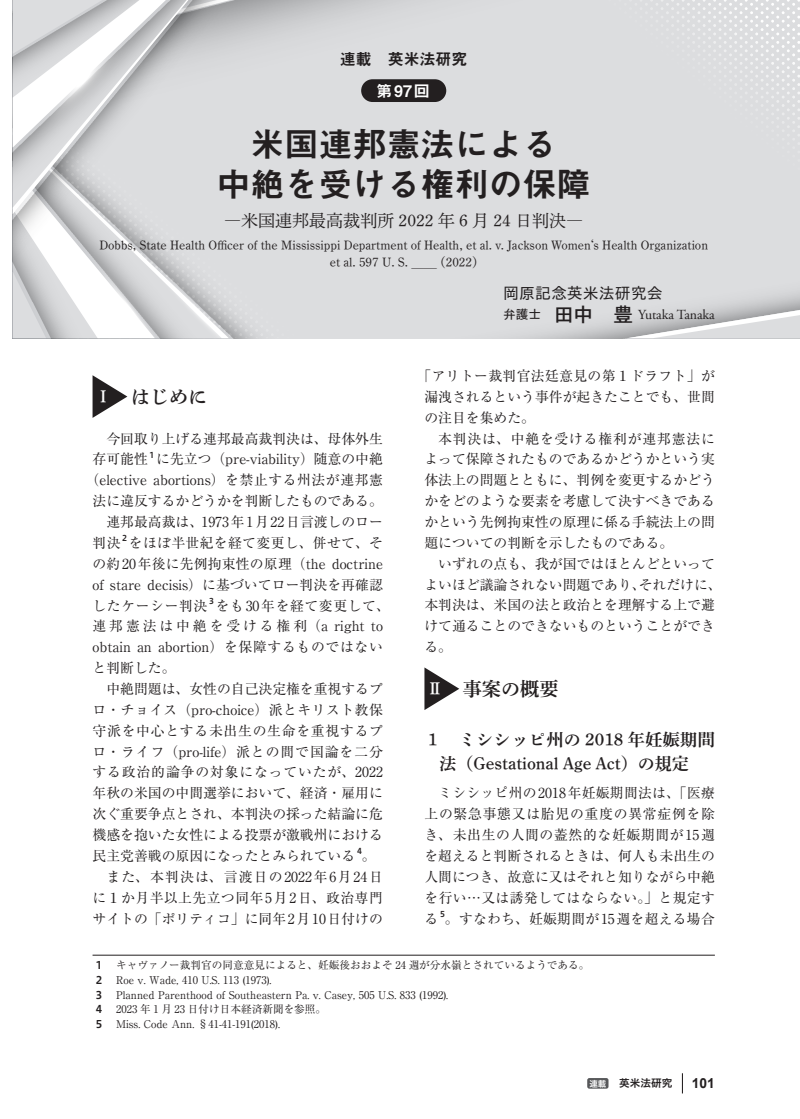
<style>
.page{position:relative;width:800px;height:1119px;background:#fff}
.page>*{position:absolute;margin:0;border:0;box-sizing:border-box;transform-origin:0 0}
.t1{font:700 34.05px/40.3px "P Midashi Go MB31 Pr 6 N";color:#231f20;text-align:center}
.t2{font:19.2px "P Shuei Min Pr 6 N B";color:#231f20}
.t3{font:16.95px/23.4px "P Shuei Min Pr 6 N B";color:#231f20}
.t4{font:16.95px "P Shuei Min Pr 6 N L";color:#231f20}
.t5{font:15.9px "P Aoto Gothic Std N";color:#231f20}
.t6{font:700 15.9px "P Midashi Go MB31 Pr 6 N";color:#231f20}
.t7{font:700 15.9px "P Midashi Go MB31 Pr 6 N";color:#fff}
.t8{font:13.8px/20.9px "Ryumin Pr 6 N";color:#231f20;text-align:justify}
.t9{font:13.8px/20.9px "Ryumin Pr 6 N";letter-spacing:.045em;color:#231f20}
.t10{font:13.8px "Ryumin Pr 6 N";letter-spacing:.085em;color:#231f20}
.t11{font:13.8px "Ryumin Pr 6 N";letter-spacing:.035em;color:#231f20}
.t12{font:13.8px "Adobe Garamond Pro";letter-spacing:-.005em;color:#231f20}
.t13{font:13.8px "Ryumin Pr 6 N";letter-spacing:.02em;color:#231f20}
.t14{font:700 13.8px "Arial";color:#231f20}
.t15{font:12.75px/17px "P Shuei Min Pr 6 N L";color:#231f20;text-align:center}
.t16{font:10.65px/14.9px "Ryumin Pr 6 N";color:#231f20}
.t17{font:10.65px "Hiragino UD Sans Std N W6";color:#231f20}
.t18{font:8.1px "Hiragino UD Sans Std N W6";color:#231f20}
.s1{font-family:"P Aoto Gothic Std N";font-weight:500;font-size:12.75px}
.s2{font-family:"P Aoto Gothic Std N De";font-weight:700;font-size:20.25px}
.s3{font-family:"P Shuei Min Pr 6 B";font-size:16.95px;color:#fff}
.s4{font-family:"Hiragino UD Sans Std N W6"}
.s5{font-size:8.55px;color:#fff}
</style>
<div class="page">
<svg style="left:681px;top:1073px;width:1px;height:20px"></svg>
<div style="left:587px;top:1077px;width:21px;height:11px;background:#57585a;border-radius:2px"></div>
<div style="left:591px;top:0;width:208px;height:236px;background:#dcdddf"></div>
<img style="left:591px;top:0;width:205px;height:79px">
<div style="left:411px;top:0;width:180px;height:310px;background:#dcdddf"></div>
<div style="left:342px;top:0;width:69px;height:338px;background:#dcdddf"></div>
<div style="left:342px;top:0;width:61px;height:186px;background:#dcdddf"></div>
<svg style="left:373px;top:310px;width:426px;height:28px;background:#d5d6d8"></svg>
<svg style="left:13px;top:0;width:329px;height:338px;background:#d7d8da"></svg>
<div style="left:361px;top:79px;width:85px;height:23px;background:#231f20;border-radius:11px"></div>
<svg style="left:92px;top:375px;width:35px;height:43px"></svg>
<hr style="left:92px;top:954px;width:622px;height:1px;background:#231f20">
<svg style="left:424px;top:667px;width:35px;height:43px"></svg>
<p class="t6" style="left:340px;top:46px;width:129px">連載　英米法研究</p>
<p class="t7" style="left:376px;top:78px;width:55px">第97回</p>
<h1 class="t1" style="left:216px;top:123px;width:376px">米国連邦憲法による<br>中絶を受ける権利の保障</h1>
<p class="t4" style="left:224px;top:205px;width:360px">―米国連邦最高裁判所 2022 年 6 月 24 日判決―</p>
<p class="t15" style="left:99px;top:235px;width:610px">Dobbs, State Health Officer of the Mississippi Department of Health, et al. v. Jackson Women‘s Health Organization et al. 597 U. S. ＿＿ (2022)</p>
<p class="t5" style="left:503px;top:282px;width:161px">岡原記念英米法研究会</p>
<p class="t12" style="left:503px;top:306px;width:213px"><span class="s1">弁護士　</span><span class="s2">田中　豊</span> Yutaka Tanaka</p>
<p class="t8" style="left:424px;top:364px;width:292px;text-indent:-7px">「アリトー裁判官法廷意見の第１ドラフト」が漏洩されるという事件が起きたことでも、世間の注目を集めた。</p>
<p class="t8" style="left:424px;top:427px;width:292px;text-indent:14px">本判決は、中絶を受ける権利が連邦憲法によって保障されたものであるかどうかという実体法上の問題とともに、判例を変更するかどうかをどのような要素を考慮して決すべきであるかという先例拘束性の原理に係る手続法上の問題についての判断を示したものである。</p>
<p class="t8" style="left:424px;top:552px;width:299px;text-align:left;text-indent:14px">いずれの点も、我が国ではほとんどといってよいほど議論されない問題であり、それだけに、本判決は、米国の法と政治とを理解する上で避けて通ることのできないものということができる。</p>
<h2 class="t2" style="left:426px;top:678px;width:133px"><span class="s3">Ⅱ</span> 事案の概要</h2>
<p class="t3" style="left:439px;top:728px;width:277px;text-indent:-15px">１　ミシシッピ州の 2018 年妊娠期間法（Gestational Age Act）の規定</p>
<p class="t8" style="left:424px;top:782px;width:292px;text-indent:14px">ミシシッピ州の2018年妊娠期間法は、「医療上の緊急事態又は胎児の重度の異常症例を除き、未出生の人間の蓋然的な妊娠期間が15週を超えると判断されるときは、何人も未出生の人間につき、故意に又はそれと知りながら中絶を行い…又は誘発してはならない。」と規定する</p>
<h2 class="t2" style="left:95px;top:386px;width:114px"><span class="s3">Ⅰ</span> はじめに</h2>
<p class="t8" style="left:92px;top:427px;width:292px;text-indent:14px">今回取り上げる連邦最高裁判決は、母体外生存可能性</p>
<p class="t18" style="left:149px;top:448px;width:6px">1</p>
<p class="t8" style="left:156px;top:448px;width:228px">に先立つ（pre-viability）随意の中絶</p>
<p class="t8" style="left:86px;top:469px;width:299px">（elective abortions）を禁止する州法が連邦憲</p>
<p class="t8" style="left:92px;top:490px;width:292px">法に違反するかどうかを判断したものである。</p>
<p class="t8" style="left:106px;top:510px;width:278px">連邦最高裁は、1973年1月22日言渡しのロー</p>
<p class="t8" style="left:92px;top:531px;width:29px">判決</p>
<p class="t18" style="left:122px;top:532px;width:6px">2</p>
<p class="t8" style="left:92px;top:531px;width:292px;text-indent:36px">をほぼ半世紀を経て変更し、併せて、その約20年後に先例拘束性の原理（the doctrine of stare decisis）に基づいてロー判決を再確認したケーシー判決</p>
<p class="t18" style="left:209px;top:594px;width:6px">3</p>
<p class="t9" style="left:92px;top:594px;width:299px;text-indent:123px">をも30年を経て変更して、連邦憲法は中絶を受ける権利（a right to obtain an abortion）を保障するものではないと判断した。</p>
<p class="t8" style="left:92px;top:677px;width:292px;text-indent:14px">中絶問題は、女性の自己決定権を重視するプロ・チョイス（pro-choice）派とキリスト教保守派を中心とする未出生の生命を重視するプロ・ライフ（pro-life）派との間で国論を二分する政治的論争の対象になっていたが、2022年秋の米国の中間選挙において、経済・雇用に次ぐ重要争点とされ、本判決の採った結論に危機感を抱いた女性による投票が激戦州における民主党善戦の原因になったとみられている</p>
<p class="t18" style="left:357px;top:844px;width:6px">4</p>
<p class="t8" style="left:362px;top:844px;width:15px">。</p>
<p class="t10" style="left:106px;top:865px;width:278px">また、本判決は、言渡日の2022年6月24日</p>
<p class="t11" style="left:92px;top:886px;width:292px">に１か月半以上先立つ同年5月2日、政治専門</p>
<p class="t8" style="left:92px;top:907px;width:292px">サイトの「ポリティコ」に同年2月10日付けの</p>
<p class="t16" style="left:92px;top:956px;width:498px"><span class="s4">　1</span> 　キャヴァノー裁判官の同意意見によると、妊娠後おおよそ 24 週が分水嶺とされているようである。<span class="s4">　2</span> 　Roe v. Wade, 410 U.S. 113 (1973).<br><span class="s4">　3</span> 　Planned Parenthood of Southeastern Pa. v. Casey, 505 U.S. 833 (1992).<br><span class="s4">　4</span> 　2023 年 1 月 23 日付け日本経済新聞を参照。<br><span class="s4">　5</span> 　Miss. Code Ann. §41-41-191(2018).</p>
<p class="t18" style="left:440px;top:907px;width:6px">5</p>
<p class="t13" style="left:445px;top:907px;width:271px">。すなわち、妊娠期間が15週を超える場合</p>
<p class="t17" style="left:589px;top:1075px;width:84px"><span class="s5">連載</span>　英米法研究</p>
<p class="t14" style="left:691px;top:1073px;width:25px">101</p>
</div>
